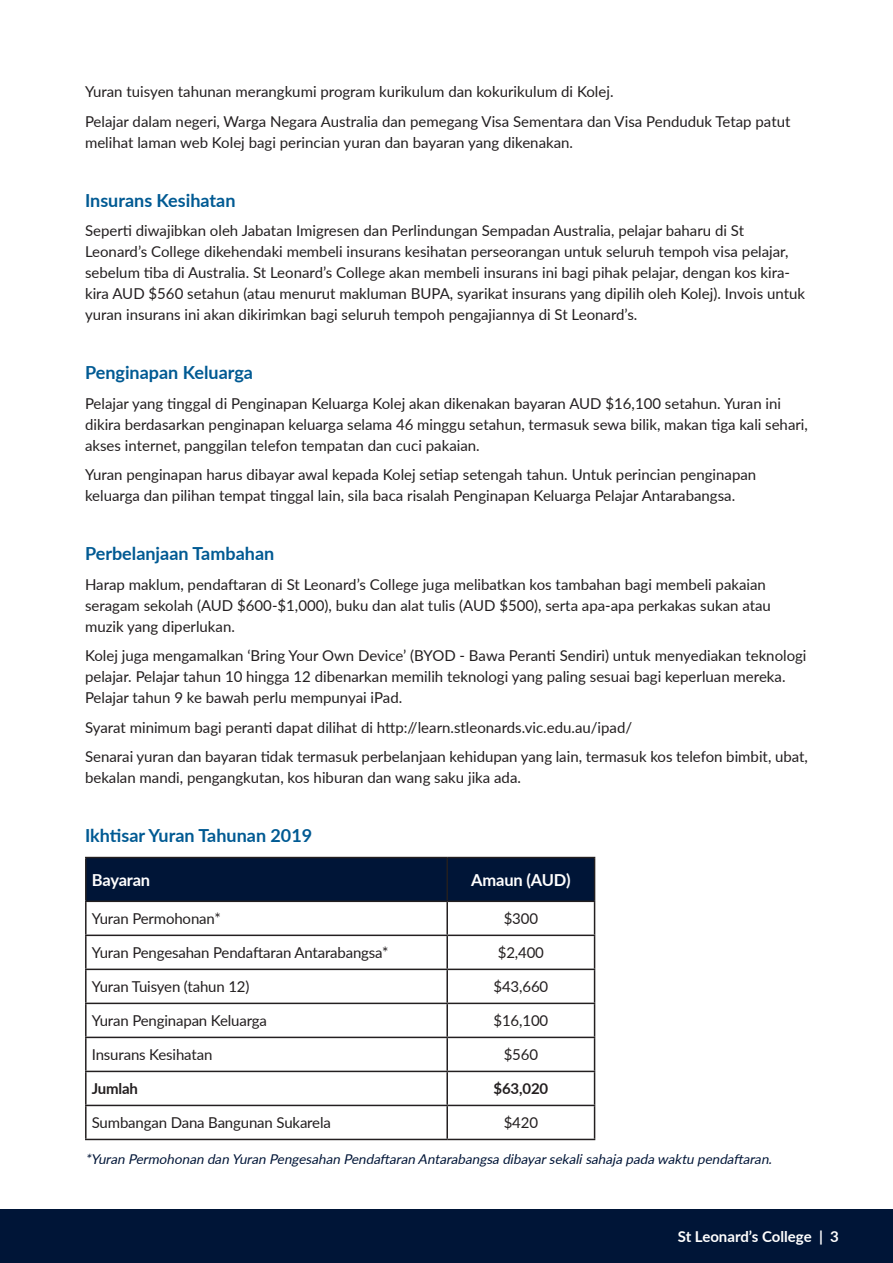
<style>
.page{position:relative;width:893px;height:1263px;background:#fff}
.page>*{position:absolute;margin:0;border:0;box-sizing:border-box;transform-origin:0 0}
.Body_Copy{font:700 18px "Lato";color:#005a93}
.Body_Copy-2{font:700 16.5px "Lato";letter-spacing:-.01em;color:#fff}
.Body_Copy-3{font:15px/21px "Lato";color:#231f20}
.t1{font:700 15px "Lato";color:#fff}
.Body_Copy-4{font:700 15px "Lato";letter-spacing:-.01em;color:#231f20}
.Body_Copy-5{font:italic 13.5px "Lato";color:#001537}
</style>
<div class="page">
<div style="left:87px;top:858px;width:507px;height:42px;background:#001537"></div>
<hr style="left:85px;top:857px;width:362px;height:1px;background:#231f20">
<hr style="left:85px;top:858px;width:2px;height:42px;background:#231f20">
<hr style="left:447px;top:857px;width:148px;height:1px;background:#231f20">
<hr style="left:446px;top:858px;width:2px;height:42px;background:#231f20">
<hr style="left:594px;top:858px;width:1px;height:42px;background:#231f20">
<hr style="left:85px;top:900px;width:362px;height:2px;background:#231f20">
<hr style="left:85px;top:902px;width:2px;height:32px;background:#231f20">
<hr style="left:447px;top:900px;width:148px;height:2px;background:#231f20">
<hr style="left:446px;top:902px;width:2px;height:32px;background:#231f20">
<hr style="left:594px;top:902px;width:1px;height:32px;background:#231f20">
<hr style="left:85px;top:934px;width:362px;height:2px;background:#231f20">
<hr style="left:85px;top:936px;width:2px;height:32px;background:#231f20">
<hr style="left:447px;top:934px;width:148px;height:2px;background:#231f20">
<hr style="left:446px;top:936px;width:2px;height:32px;background:#231f20">
<hr style="left:594px;top:936px;width:1px;height:32px;background:#231f20">
<hr style="left:85px;top:968px;width:362px;height:2px;background:#231f20">
<hr style="left:85px;top:970px;width:2px;height:32px;background:#231f20">
<hr style="left:447px;top:968px;width:148px;height:2px;background:#231f20">
<hr style="left:446px;top:970px;width:2px;height:32px;background:#231f20">
<hr style="left:594px;top:970px;width:1px;height:32px;background:#231f20">
<hr style="left:85px;top:1002px;width:362px;height:2px;background:#231f20">
<hr style="left:85px;top:1004px;width:2px;height:33px;background:#231f20">
<hr style="left:447px;top:1002px;width:148px;height:2px;background:#231f20">
<hr style="left:446px;top:1004px;width:2px;height:33px;background:#231f20">
<hr style="left:594px;top:1004px;width:1px;height:33px;background:#231f20">
<hr style="left:85px;top:1037px;width:362px;height:1px;background:#231f20">
<hr style="left:85px;top:1038px;width:2px;height:33px;background:#231f20">
<hr style="left:447px;top:1037px;width:148px;height:1px;background:#231f20">
<hr style="left:446px;top:1038px;width:2px;height:33px;background:#231f20">
<hr style="left:594px;top:1038px;width:1px;height:33px;background:#231f20">
<hr style="left:85px;top:1071px;width:362px;height:1px;background:#231f20">
<hr style="left:85px;top:1072px;width:2px;height:33px;background:#231f20">
<hr style="left:447px;top:1071px;width:148px;height:1px;background:#231f20">
<hr style="left:446px;top:1072px;width:2px;height:33px;background:#231f20">
<hr style="left:594px;top:1072px;width:1px;height:33px;background:#231f20">
<hr style="left:85px;top:1105px;width:362px;height:1px;background:#231f20">
<hr style="left:85px;top:1106px;width:2px;height:33px;background:#231f20">
<hr style="left:447px;top:1105px;width:148px;height:1px;background:#231f20">
<hr style="left:446px;top:1106px;width:2px;height:33px;background:#231f20">
<hr style="left:594px;top:1106px;width:1px;height:33px;background:#231f20">
<hr style="left:85px;top:1139px;width:362px;height:1px;background:#231f20">
<hr style="left:447px;top:1139px;width:148px;height:1px;background:#231f20">
<div style="left:0;top:1209px;width:893px;height:54px;background:#001537"></div>
<p class="Body_Copy-3" style="left:85px;top:81px;width:530px">Yuran tuisyen tahunan merangkumi program kurikulum dan kokurikulum di Kolej.</p>
<p class="Body_Copy-3" style="left:85px;top:110px;width:707px">Pelajar dalam negeri, Warga Negara Australia dan pemegang Visa Sementara dan Visa Penduduk Tetap patut melihat laman web Kolej bagi perincian yuran dan bayaran yang dikenakan.</p>
<p class="Body_Copy" style="left:85px;top:187px;width:152px">Insurans Kesihatan</p>
<p class="Body_Copy-3" style="left:85px;top:220px;width:721px">Seperti diwajibkan oleh Jabatan Imigresen dan Perlindungan Sempadan Australia, pelajar baharu di St Leonard’s College dikehendaki membeli insurans kesihatan perseorangan untuk seluruh tempoh visa pelajar, sebelum tiba di Australia. St Leonard’s College akan membeli insurans ini bagi pihak pelajar, dengan kos kira&shy;kira AUD $560 setahun (atau menurut makluman BUPA, syarikat insurans yang dipilih oleh Kolej). Invois untuk yuran insurans ini akan dikirimkan bagi seluruh tempoh pengajiannya di St Leonard’s.</p>
<p class="Body_Copy" style="left:85px;top:359px;width:170px">Penginapan Keluarga</p>
<p class="Body_Copy-3" style="left:85px;top:392px;width:724px">Pelajar yang tinggal di Penginapan Keluarga Kolej akan dikenakan bayaran AUD $16,100 setahun. Yuran ini dikira berdasarkan penginapan keluarga selama 46 minggu setahun, termasuk sewa bilik, makan tiga kali sehari, akses internet, panggilan telefon tempatan dan cuci pakaian.</p>
<p class="Body_Copy-3" style="left:85px;top:464px;width:673px">Yuran penginapan harus dibayar awal kepada Kolej setiap setengah tahun. Untuk perincian penginapan keluarga dan pilihan tempat tinggal lain, sila baca risalah Penginapan Keluarga Pelajar Antarabangsa.</p>
<p class="Body_Copy" style="left:85px;top:540px;width:191px">Perbelanjaan Tambahan</p>
<p class="Body_Copy-3" style="left:85px;top:573px;width:687px">Harap maklum, pendaftaran di St Leonard’s College juga melibatkan kos tambahan bagi membeli pakaian seragam sekolah (AUD $600-$1,000), buku dan alat tulis (AUD $500), serta apa-apa perkakas sukan atau muzik yang diperlukan.</p>
<p class="Body_Copy-3" style="left:85px;top:645px;width:723px">Kolej juga mengamalkan ‘Bring Your Own Device’ (BYOD - Bawa Peranti Sendiri) untuk menyediakan teknologi pelajar. Pelajar tahun 10 hingga 12 dibenarkan memilih teknologi yang paling sesuai bagi keperluan mereka.<br>Pelajar tahun 9 ke bawah perlu mempunyai iPad.</p>
<p class="Body_Copy-3" style="left:85px;top:716px;width:549px">Syarat minimum bagi peranti dapat dilihat di http://learn.stleonards.vic.edu.au/ipad/</p>
<p class="Body_Copy-3" style="left:85px;top:746px;width:724px">Senarai yuran dan bayaran tidak termasuk perbelanjaan kehidupan yang lain, termasuk kos telefon bimbit, ubat, bekalan mandi, pengangkutan, kos hiburan dan wang saku jika ada.</p>
<p class="Body_Copy" style="left:85px;top:822px;width:229px">Ikhtisar Yuran Tahunan 2019</p>
<p class="Body_Copy-2" style="left:92px;top:868px;width:60px">Bayaran</p>
<p class="Body_Copy-2" style="left:471px;top:868px;width:101px">Amaun (AUD)</p>
<p class="Body_Copy-3" style="left:92px;top:908px;width:131px">Yuran Permohonan*</p>
<p class="Body_Copy-3" style="left:504px;top:908px;width:36px">$300</p>
<p class="Body_Copy-3" style="left:92px;top:942px;width:298px">Yuran Pengesahan Pendaftaran Antarabangsa*</p>
<p class="Body_Copy-3" style="left:498px;top:942px;width:48px">$2,400</p>
<p class="Body_Copy-3" style="left:92px;top:976px;width:159px">Yuran Tuisyen (tahun 12)</p>
<p class="Body_Copy-3" style="left:494px;top:976px;width:56px">$43,660</p>
<p class="Body_Copy-3" style="left:92px;top:1010px;width:177px">Yuran Penginapan Keluarga</p>
<p class="Body_Copy-3" style="left:494px;top:1010px;width:56px">$16,100</p>
<p class="Body_Copy-3" style="left:92px;top:1044px;width:122px">Insurans Kesihatan</p>
<p class="Body_Copy-3" style="left:504px;top:1044px;width:36px">$560</p>
<p class="Body_Copy-4" style="left:92px;top:1078px;width:48px">Jumlah</p>
<p class="Body_Copy-4" style="left:493px;top:1078px;width:56px">$63,020</p>
<p class="Body_Copy-3" style="left:92px;top:1112px;width:241px">Sumbangan Dana Bangunan Sukarela</p>
<p class="Body_Copy-3" style="left:504px;top:1112px;width:36px">$420</p>
<p class="Body_Copy-5" style="left:85px;top:1149px;width:692px">*Yuran Permohonan dan Yuran Pengesahan Pendaftaran Antarabangsa dibayarsekalisahaja pada waktu pendaftaran.</p>
<p class="t1" style="left:678px;top:1225px;width:163px">St Leonard’s College | 3</p>
</div>
